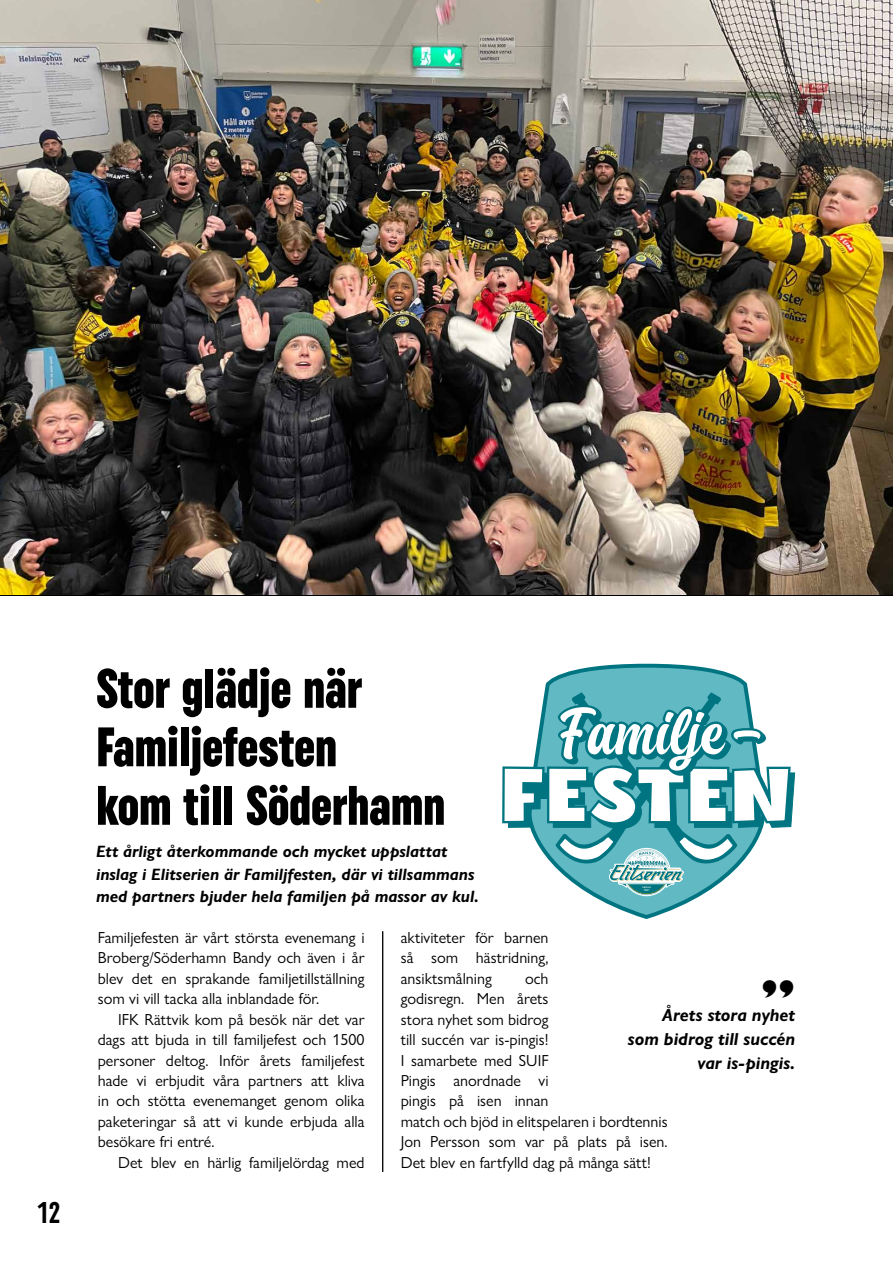
<style>
.page{position:relative;width:893px;height:1263px;background:#fff}
.page>*{position:absolute;margin:0;border:0;box-sizing:border-box;transform-origin:0 0}
.t1{font:900 55.5px/58.5px "Uniform Pro Xcon";letter-spacing:-.01em;color:#000}
.t2{font:800 38.4px "Gill Sans";color:#000;scale:1.06 1}
.t3{font:30px "Uniform Pro Xcon Bld";color:#000}
.t4{font:italic 700 17.4px/24px "Gill Sans Nova";color:#000;text-align:right}
.t5{font:italic 700 16.5px/22.5px "Gill Sans Nova";color:#000}
.t6{font:16.05px/20.4px "Gill Sans Nova";color:#000;text-align:justify}
</style>
<div class="page">
<hr style="left:382px;top:931px;width:1px;height:241px;background:#000">
<svg style="left:544px;top:663px;width:205px;height:256px"></svg>
<svg style="left:502px;top:692px;width:294px;height:204px"></svg>
<img style="left:0;top:0;width:893px;height:595px">
<h3 class="t3" style="left:38px;top:1194px;width:24px">12</h3>
<h1 class="t1" style="left:96px;top:658px;width:351px">Stor glädje när<br>Familjefesten<br>kom till Söderhamn</h1>
<p class="t5" style="left:96px;top:840px;width:384px">Ett årligt återkommande och mycket uppslattat inslag i Elitserien är Familjfesten, där vi tillsammans med partners bjuder hela familjen på massor av kul.</p>
<p class="t6" style="left:98px;top:927px;width:268px">Familjefesten är vårt största evenemang i Broberg/Söderhamn Bandy och även i år blev det en sprakande familjetillställning som vi vill tacka alla inblandade för.</p>
<p class="t6" style="left:98px;top:1009px;width:268px;text-indent:20px">IFK Rättvik kom på besök när det var dags att bjuda in till familjefest och 1500 personer deltog. Inför årets familjefest hade vi erbjudit våra partners att kliva in och stötta evenemanget genom olika paketeringar så att vi kunde erbjuda alla besökare fri entré.</p>
<p class="t6" style="left:118px;top:1152px;width:248px">Det blev en härlig familjelördag med</p>
<p class="t6" style="left:401px;top:927px;width:149px">aktiviteter för barnen så som hästridning, ansiktsmålning</p>
<p class="t6" style="left:401px;top:968px;width:268px;text-align:left;text-indent:124px">och<br>godisregn. Men årets<br>stora nyhet som bidrog<br>till succén var is-pingis!<br>I samarbete med SUIF<br>Pingis anordnade vi<br>pingis på isen innan<br>match och bjöd in elitspelaren i bordtennis<br>Jon Persson som var på plats på isen.<br>Det blev en fartfylld dag på många sätt!</p>
<h2 class="t2" style="left:762px;top:965px;width:33px">”</h2>
<p class="t4" style="left:628px;top:1027px;width:169px">som bidrog till succén var is-pingis.</p>
<p class="t4" style="left:662px;top:1003px;width:134px">Årets stora nyhet</p>
</div>
